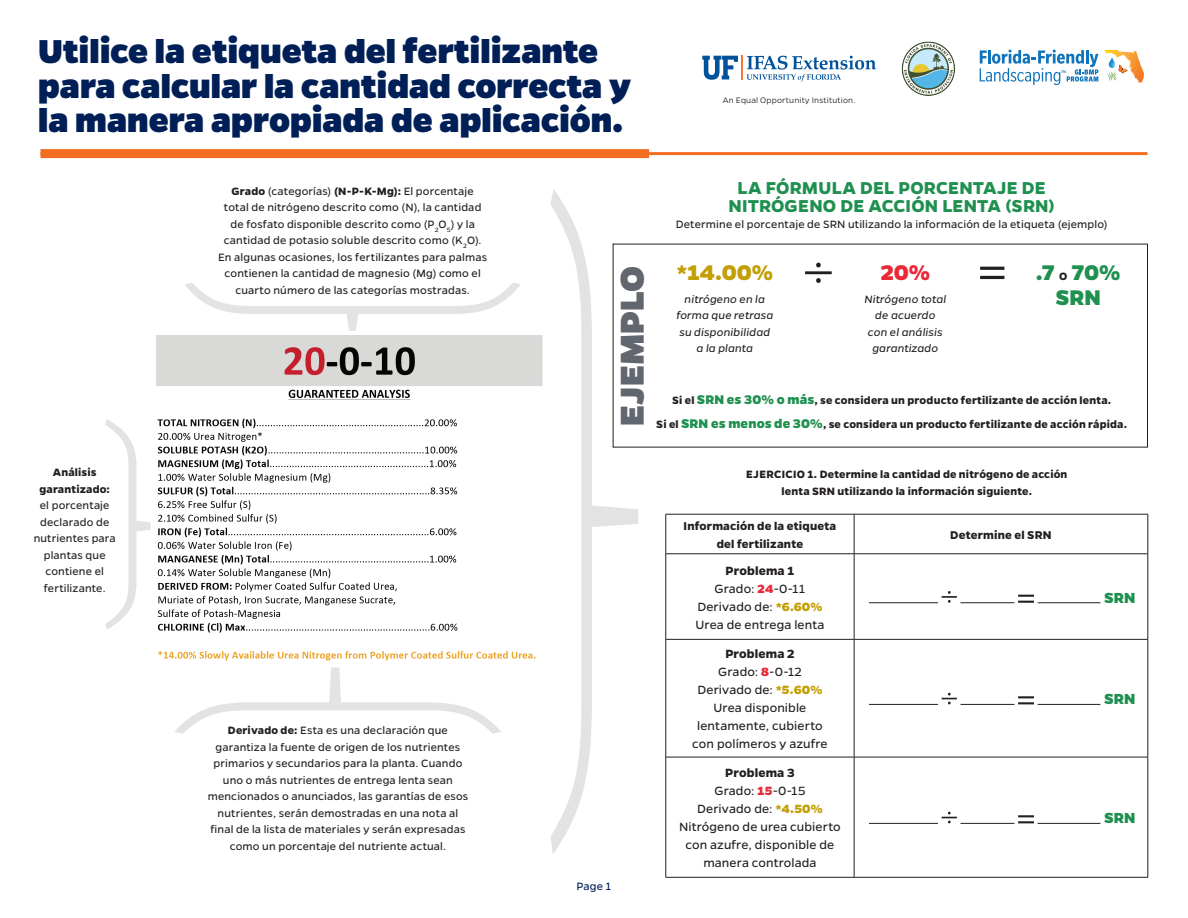
<style>
.page{position:relative;width:1188px;height:918px;background:#fff}
.page>*{position:absolute;margin:0;border:0;box-sizing:border-box;transform-origin:0 0}
.t1{font:800 37.5px/34.5px "Gentona";color:#001f56}
.t2{font:800 37.5px "Gentona";color:#62666e}
.t3{font:800 24px/25.5px "Gentona";color:#1f9050;text-align:center}
.t4{font:800 24px "Gentona";color:#c39f06}
.t5{font:800 24px "Gentona";color:#eb2837}
.t6{font:700 19.5px/18px "Gentona";letter-spacing:.01em;color:#1f9050;text-align:center}
.t7{font:800 16.5px "Gentona";letter-spacing:.01em;color:#1f9050}
.t8{font:13.5px/18px "Gentona";letter-spacing:.01em;color:#231f20;text-align:center}
.t9{font:700 12.75px/18px "Gentona";letter-spacing:.015em;color:#231f20;text-align:center}
.t10{font:12px/16.5px "Gentona";letter-spacing:.015em;color:#231f20;text-align:center}
.t11{font:700 12px/16.5px "Gentona";letter-spacing:.015em;color:#231f20;text-align:center}
.t12{font:italic 12px/16.5px "Gentona";letter-spacing:.01em;color:#231f20;text-align:center}
.t13{font:12px "Gentona";color:#001f56}
.t14{font:300 9px "Gentona";letter-spacing:.02em;color:#231f20}
.s1{font-weight:700}
.s2{font-weight:700;font-size:12px;color:#231f20}
.s3{font-weight:800;font-size:14.25px;color:#1f9050}
.s4{font-weight:800;color:#eb2837}
.s5{font-weight:800;color:#c39f06}
</style>
<div class="page">
<svg style="left:702px;top:56px;width:174px;height:26px"></svg>
<img style="left:901px;top:41px;width:54px;height:55px">
<svg style="left:1105px;top:50px;width:39px;height:33px"></svg>
<svg style="left:980px;top:50px;width:118px;height:35px"></svg>
<hr style="left:666px;top:514px;width:188px;height:1px;background:#231f20">
<hr style="left:666px;top:514px;width:1px;height:40px;background:#231f20">
<hr style="left:854px;top:514px;width:294px;height:1px;background:#231f20">
<hr style="left:854px;top:514px;width:1px;height:40px;background:#231f20">
<hr style="left:1148px;top:514px;width:1px;height:40px;background:#231f20">
<hr style="left:666px;top:554px;width:188px;height:1px;background:#231f20">
<hr style="left:666px;top:554px;width:1px;height:85px;background:#231f20">
<hr style="left:854px;top:554px;width:294px;height:1px;background:#231f20">
<hr style="left:854px;top:554px;width:1px;height:85px;background:#231f20">
<hr style="left:1148px;top:554px;width:1px;height:85px;background:#231f20">
<hr style="left:666px;top:639px;width:188px;height:1px;background:#231f20">
<hr style="left:666px;top:640px;width:1px;height:117px;background:#231f20">
<hr style="left:854px;top:639px;width:294px;height:1px;background:#231f20">
<hr style="left:854px;top:640px;width:1px;height:117px;background:#231f20">
<hr style="left:1148px;top:640px;width:1px;height:117px;background:#231f20">
<hr style="left:666px;top:757px;width:188px;height:1px;background:#231f20">
<hr style="left:666px;top:757px;width:1px;height:120px;background:#231f20">
<hr style="left:854px;top:757px;width:294px;height:1px;background:#231f20">
<hr style="left:854px;top:757px;width:1px;height:120px;background:#231f20">
<hr style="left:1148px;top:757px;width:1px;height:120px;background:#231f20">
<hr style="left:666px;top:877px;width:188px;height:1px;background:#231f20">
<hr style="left:854px;top:877px;width:294px;height:1px;background:#231f20">
<hr style="left:869px;top:602px;width:69px;height:1px;background:#231f20">
<hr style="left:961px;top:602px;width:53px;height:1px;background:#231f20">
<hr style="left:1038px;top:602px;width:62px;height:1px;background:#231f20">
<svg style="left:942px;top:591px;width:15px;height:12px"></svg>
<svg style="left:1018px;top:595px;width:16px;height:8px"></svg>
<hr style="left:869px;top:704px;width:69px;height:1px;background:#231f20">
<hr style="left:961px;top:704px;width:53px;height:1px;background:#231f20">
<hr style="left:1038px;top:704px;width:62px;height:1px;background:#231f20">
<svg style="left:942px;top:693px;width:15px;height:11px"></svg>
<svg style="left:1018px;top:696px;width:16px;height:8px"></svg>
<hr style="left:869px;top:823px;width:69px;height:1px;background:#231f20">
<hr style="left:961px;top:823px;width:53px;height:1px;background:#231f20">
<hr style="left:1038px;top:823px;width:62px;height:1px;background:#231f20">
<svg style="left:942px;top:812px;width:15px;height:11px"></svg>
<svg style="left:1018px;top:815px;width:16px;height:8px"></svg>
<img style="left:156px;top:336px;width:387px;height:325px">
<svg style="left:175px;top:667px;width:326px;height:67px"></svg>
<svg style="left:550px;top:189px;width:88px;height:665px"></svg>
<svg style="left:105px;top:419px;width:46px;height:211px"></svg>
<hr style="left:980px;top:267px;width:24px;height:3px;background:#231f20">
<hr style="left:980px;top:276px;width:24px;height:3px;background:#231f20">
<svg style="left:805px;top:263px;width:27px;height:20px"></svg>
<hr style="left:40px;top:152px;width:1108px;height:3px;background:#f36e21">
<div style="left:40px;top:149px;width:609px;height:9px;background:#f36e21"></div>
<svg style="left:185px;top:283px;width:336px;height:48px"></svg>
<h1 class="t1" style="left:38px;top:34px;width:594px">Utilice la etiqueta del fertilizante para calcular la cantidad correcta y la manera apropiada de aplicación.</h1>
<p class="t14" style="left:723px;top:95px;width:134px">An Equal Opportunity Institution.</p>
<p class="t11" style="left:39px;top:464px;width:72px">Análisis garantizado:</p>
<p class="t10" style="left:34px;top:497px;width:84px">el porcentaje declarado de nutrientes para plantas que contiene el fertilizante.</p>
<p class="t10" style="left:218px;top:183px;width:270px"><span class="s1">Grado</span> (categorías) <span class="s1">(N-P-K-Mg):</span> El porcentaje total de nitrógeno descrito como (N), la cantidad de fosfato disponible descrito como (P<sub>2</sub>O<sub>5</sub>) y la cantidad de potasio soluble descrito como (K<sub>2</sub>O).<br>En algunas ocasiones, los fertilizantes para palmas contienen la cantidad de magnesio (Mg) como el cuarto número de las categorías mostradas.</p>
<p class="t10" style="left:208px;top:722px;width:262px"><span class="s1">Derivado de:</span> Esta es una declaración que garantiza la fuente de origen de los nutrientes primarios y secundarios para la planta. Cuando uno o más nutrientes de entrega lenta sean mencionados o anunciados, las garantías de esos nutrientes, serán demostradas en una nota al final de la lista de materiales y serán expresadas como un porcentaje del nutriente actual.</p>
<h3 class="t6" style="left:728px;top:178px;width:328px">LA FÓRMULA DEL PORCENTAJE DE<br>NITRÓGENO DE ACCIÓN LENTA (SRN)</h3>
<p class="t10" style="left:676px;top:216px;width:433px">Determine el porcentaje de SRN utilizando la información de la etiqueta (ejemplo)</p>
<p class="t13" style="left:577px;top:879px;width:36px">Page 1</p>
<h1 class="t2" style="left:610px;top:426px;width:161px;rotate:-90deg">EJEMPLO</h1>
<h2 class="t4" style="left:676px;top:258px;width:98px">*14.00%</h2>
<h2 class="t5" style="left:881px;top:258px;width:51px">20%</h2>
<p class="t12" style="left:865px;top:291px;width:83px">Nitrógeno total de acuerdo con el análisis garantizado</p>
<h2 class="t3" style="left:1036px;top:259px;width:86px">.7 <span class="s2">O</span> 70%<br>SRN</h2>
<p class="t12" style="left:676px;top:291px;width:98px">nitrógeno en la forma que retrasa su disponibilidad a la planta</p>
<p class="t11" style="left:656px;top:387px;width:472px;line-height:24.8px">Si el <span class="s3">SRN es 30% o más</span>, se considera un producto fertilizante de acción lenta.<br>Si el <span class="s3">SRN es menos de 30%</span>, se considera un producto fertilizante de acción rápida.</p>
<p class="t11" style="left:746px;top:466px;width:323px">EJERCICIO 1. Determine la cantidad de nitrógeno de acción lenta SRN utilizando la información siguiente.</p>
<p class="t9" style="left:684px;top:517px;width:154px">Información de la etiqueta del fertilizante</p>
<p class="t9" style="left:950px;top:526px;width:103px">Determine el SRN</p>
<p class="t8" style="left:695px;top:561px;width:131px"><span class="s1">Problema 1<br></span>Grado: <span class="s4">24</span>-0-11<br>Derivado de: <span class="s5">*6.60%<br></span>Urea de entrega lenta</p>
<h3 class="t7" style="left:1104px;top:588px;width:33px">SRN</h3>
<p class="t8" style="left:692px;top:645px;width:137px"><span class="s1">Problema 2<br></span>Grado: <span class="s4">8</span>-0-12<br>Derivado de: <span class="s5">*5.60%<br></span>Urea disponible lentamente, cubierto con polímeros y azufre</p>
<p class="t8" style="left:679px;top:764px;width:163px"><span class="s1">Problema 3<br></span>Grado: <span class="s4">15</span>-0-15<br>Derivado de: <span class="s5">*4.50%<br></span>Nitrógeno de urea cubierto con azufre, disponible de manera controlada</p>
<h3 class="t7" style="left:1104px;top:690px;width:33px">SRN</h3>
<h3 class="t7" style="left:1104px;top:809px;width:33px">SRN</h3>
</div>
